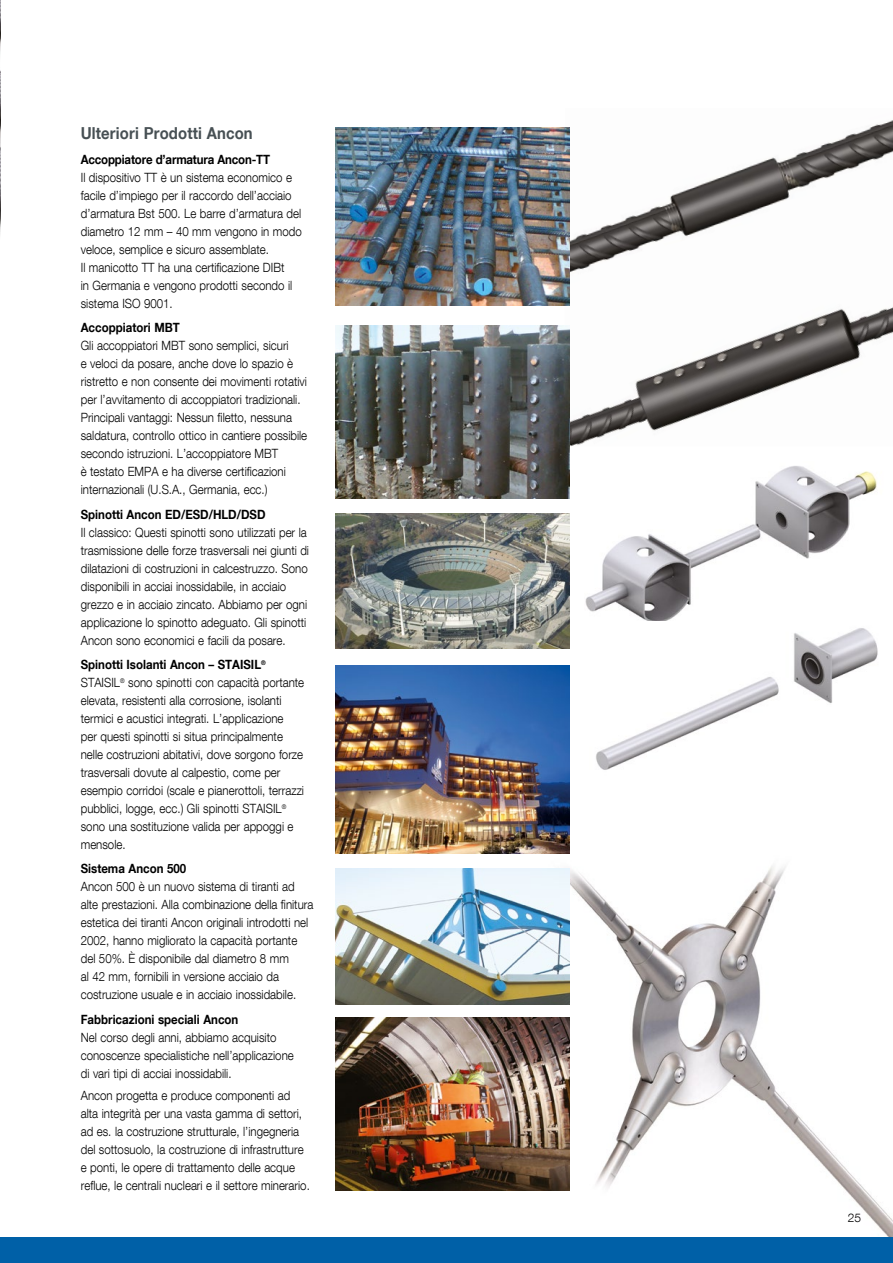
<style>
.page{position:relative;width:893px;height:1263px;background:#fff}
.page>*{position:absolute;margin:0;border:0;box-sizing:border-box;transform-origin:0 0}
.t1{font:700 16.5px "Helvetica Neue LT Com";letter-spacing:.01em;color:#475054;scale:.9 1}
.t2{font:300 12.75px/18px "Helvetica Neue LT Com";color:#000;scale:.9 1}
.t3{font:700 12.75px "Helvetica Neue LT Com";color:#000;scale:.9 1}
.t4{font:300 12px "Helvetica Neue LT Com";color:#000}
.s1{font-weight:700}
</style>
<div class="page">
<img style="left:0;top:0;width:1px;height:234px">
<img style="left:483px;top:866px;width:410px;height:371px">
<img style="left:336px;top:1018px;width:234px;height:173px">
<img style="left:336px;top:868px;width:234px;height:137px">
<img style="left:585px;top:466px;width:292px;height:155px">
<img style="left:596px;top:628px;width:282px;height:142px">
<img style="left:566px;top:120px;width:327px;height:153px">
<img style="left:564px;top:305px;width:329px;height:141px">
<img style="left:336px;top:128px;width:234px;height:177px">
<img style="left:336px;top:326px;width:234px;height:173px">
<img style="left:336px;top:513px;width:234px;height:136px">
<img style="left:336px;top:665px;width:234px;height:189px">
<div style="left:0;top:1237px;width:893px;height:26px;background:#0060a7"></div>
<p class="t1" style="left:81px;top:123px;width:193px">Ulteriori Prodotti Ancon</p>
<p class="t3" style="left:81px;top:151px;width:212px">Accoppiatore d’armatura Ancon-TT</p>
<p class="t2" style="left:81px;top:168px;width:247px">Il dispositivo TT è un sistema economico e facile d’impiego per il raccordo dell’acciaio d’armatura Bst 500. Le barre d’armatura del diametro 12 mm – 40 mm vengono in modo veloce, semplice e sicuro assemblate.<br>Il manicotto TT ha una certificazione DIBt<br>in Germania e vengono prodotti secondo il sistema ISO 9001.</p>
<p class="t3" style="left:81px;top:320px;width:112px">Accoppiatori MBT</p>
<p class="t2" style="left:81px;top:336px;width:253px">Gli accoppiatori MBT sono semplici, sicuri<br>e veloci da posare, anche dove lo spazio è ristretto e non consente dei movimenti rotativi per l’avvitamento di accoppiatori tradizionali.<br>Principali vantaggi: Nessun filetto, nessuna saldatura, controllo ottico in cantiere possibile secondo istruzioni. L’accoppiatore MBT<br>è testato EMPA e ha diverse certificazioni internazionali (U.S.A., Germania, ecc.)</p>
<p class="t3" style="left:81px;top:506px;width:207px">Spinotti Ancon ED/ESD/HLD/DSD</p>
<p class="t2" style="left:81px;top:523px;width:255px">Il classico: Questi spinotti sono utilizzati per la trasmissione delle forze trasversali nei giunti di dilatazioni di costruzioni in calcestruzzo. Sono disponibili in acciai inossidabile, in acciaio grezzo e in acciaio zincato. Abbiamo per ogni applicazione lo spinotto adeguato. Gli spinotti Ancon sono economici e facili da posare.</p>
<p class="t2" style="left:81px;top:655px;width:250px"><span class="s1">Spinotti Isolanti Ancon – STAISIL</span><sup>® </sup>STAISIL<sup>®</sup> sono spinotti con capacità portante elevata, resistenti alla corrosione, isolanti termici e acustici integrati. L’applicazione<br>per questi spinotti si situa principalmente nelle costruzioni abitativi, dove sorgono forze trasversali dovute al calpestio, come per esempio corridoi (scale e pianerottoli, terrazzi pubblici, logge, ecc.) Gli spinotti STAISIL<sup>® </sup>sono una sostituzione valida per appoggi e mensole.</p>
<p class="t3" style="left:81px;top:861px;width:119px">Sistema Ancon 500</p>
<p class="t2" style="left:81px;top:877px;width:260px">Ancon 500 è un nuovo sistema di tiranti ad alte prestazioni. Alla combinazione della finitura estetica dei tiranti Ancon originali introdotti nel 2002, hanno migliorato la capacità portante del 50%. È disponibile dal diametro 8 mm<br>al 42 mm, fornibili in versione acciaio da costruzione usuale e in acciaio inossidabile.</p>
<p class="t3" style="left:81px;top:1011px;width:177px">Fabbricazioni speciali Ancon</p>
<p class="t2" style="left:81px;top:1028px;width:238px">Nel corso degli anni, abbiamo acquisito conoscenze specialistiche nell’applicazione di vari tipi di acciai inossidabili.</p>
<p class="t2" style="left:81px;top:1086px;width:256px">Ancon progetta e produce componenti ad alta integrità per una vasta gamma di settori, ad es. la costruzione strutturale, l’ingegneria del sottosuolo, la costruzione di infrastrutture e ponti, le opere di trattamento delle acque reflue, le centrali nucleari e il settore minerario.</p>
<p class="t4" style="left:848px;top:1210px;width:15px">25</p>
</div>
